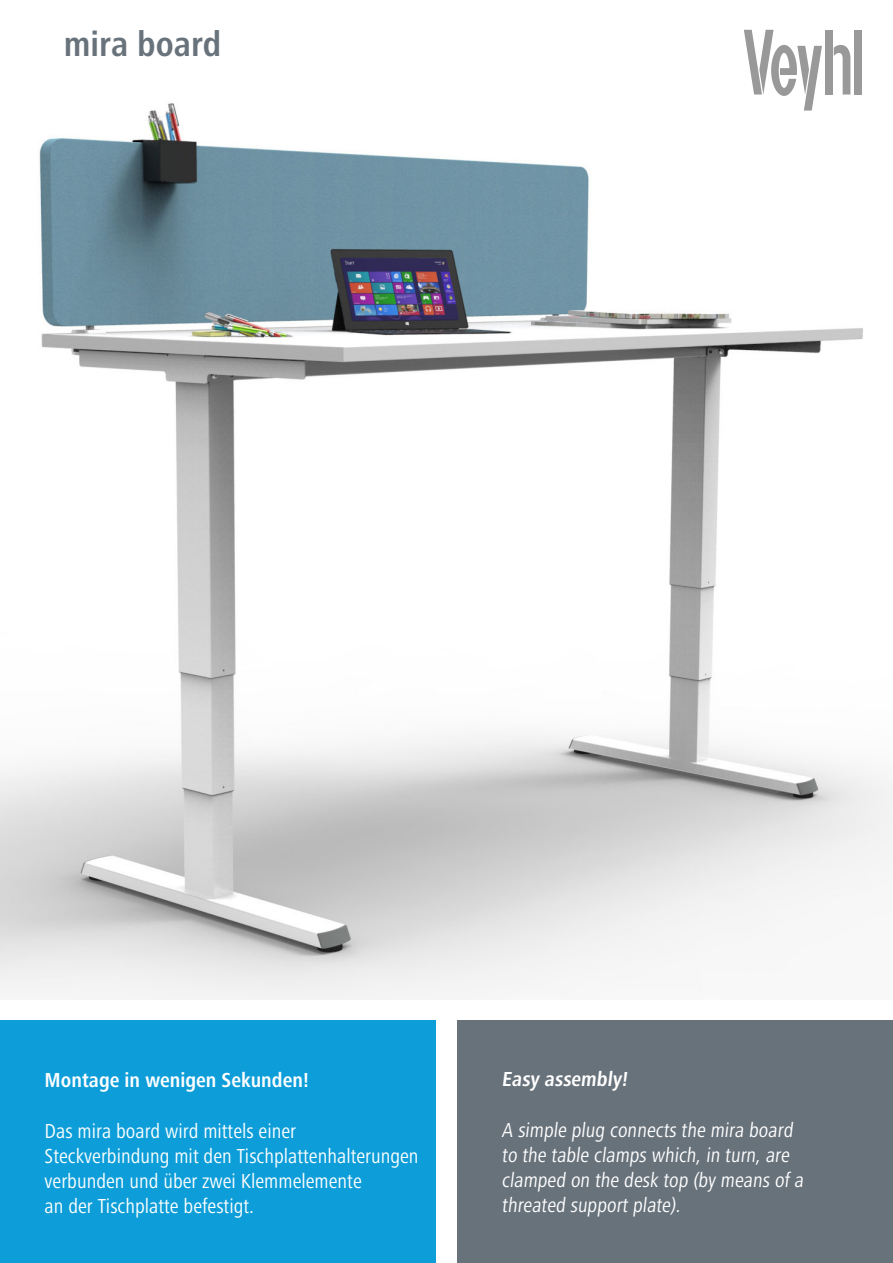
<style>
.page{position:relative;width:893px;height:1263px;background:#fff}
.page>*{position:absolute;margin:0;border:0;box-sizing:border-box;transform-origin:0 0}
.t1{font:700 condensed 36px "Frutiger Next";color:#68727b}
.t2{font:condensed 21px/25.2px "Frutiger Next";color:#fff}
.t3{font:700 condensed 21px "Frutiger Next";color:#fff}
</style>
<div class="page">
<div style="left:0;top:1020px;width:436px;height:243px;background:#0d9ed9"></div>
<div style="left:457px;top:1020px;width:436px;height:243px;background:#68727b"></div>
<img style="left:0;top:29px;width:893px;height:970px">
<div style="left:825px;top:30px;width:7px;height:65px;background:#999"></div>
<svg style="left:834px;top:42px;width:16px;height:53px"></svg>
<svg style="left:744px;top:30px;width:78px;height:81px"></svg>
<div style="left:854px;top:30px;width:7px;height:65px;background:#999"></div>
<h1 class="t1" style="left:64px;top:27px;width:159px">mira board</h1>
<p class="t3" style="left:45px;top:1070px;width:266px">Montage in wenigen Sekunden!</p>
<p class="t2" style="left:45px;top:1119px;width:375px">Das mira board wird mittels einer Steckverbindung mit den Tischplattenhalterungen verbunden und über zwei Klemmelemente<br>an der Tischplatte befestigt.</p>
<p class="t3" style="left:502px;top:1069px;width:130px">Easy assembly!</p>
<p class="t2" style="left:502px;top:1118px;width:306px">A simple plug connects the mira board to the table clamps which, in turn, are clamped on the desk top (by means of a threated support plate).</p>
</div>
